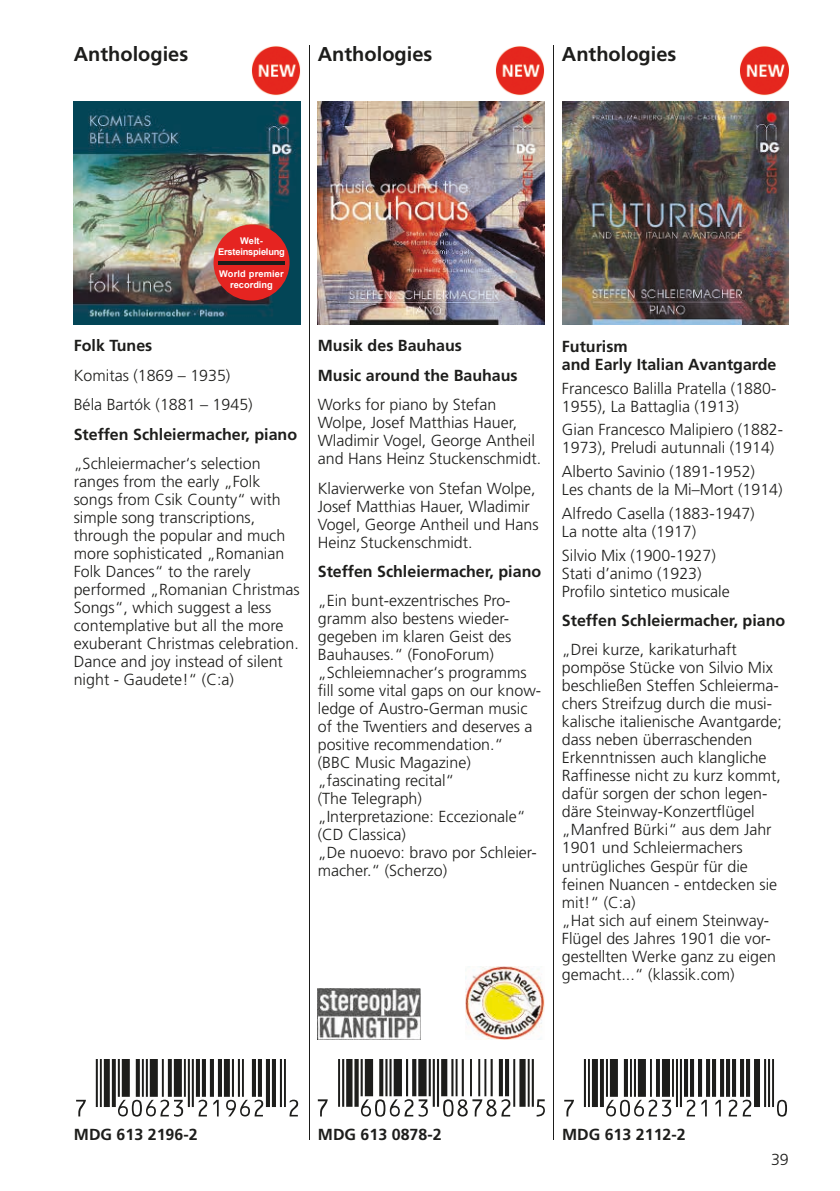
<style>
.page{position:relative;width:840px;height:1191px;background:#fff}
.page>*{position:absolute;margin:0;border:0;box-sizing:border-box;transform-origin:0 0}
.t1{font:157.2px "Code EAN";color:#1d1d1b}
.t2{font:700 20px "Frutiger";color:#1d1d1b}
.t3{font:300 16px/18px "Frutiger";color:#1d1d1b}
.t4{font:700 16px/29.4px "Frutiger";color:#1d1d1b}
.t5{font:700 9.2px/11px "Arial";color:#fff;text-align:center}
.t6{font:700 9.2px/11px "Arial";letter-spacing:-.02em;color:#fff;text-align:center}
</style>
<div class="page">
<hr style="left:309px;top:45px;width:1px;height:1095px;background:#1d1d1b">
<hr style="left:552px;top:45px;width:1px;height:1095px;background:#1d1d1b">
<img style="left:74px;top:102px;width:226px;height:223px">
<img style="left:252px;top:46px;width:48px;height:50px">
<div style="left:213px;top:225px;width:76px;height:75px;background:#e52421;border-radius:50%"></div>
<hr style="left:218px;top:261px;width:66px;height:3px;background:#1d1d1b">
<svg style="left:317px;top:1060px;width:227px;height:56px"></svg>
<img style="left:318px;top:102px;width:226px;height:223px">
<img style="left:496px;top:46px;width:48px;height:50px">
<img style="left:317px;top:988px;width:103px;height:51px">
<img style="left:465px;top:966px;width:79px;height:73px">
<img style="left:562px;top:102px;width:226px;height:223px">
<img style="left:740px;top:46px;width:48px;height:50px">
<p class="t2" style="left:74px;top:42px;width:116px">Anthologies</p>
<p class="t2" style="left:317px;top:42px;width:116px">Anthologies</p>
<p class="t2" style="left:561px;top:42px;width:116px">Anthologies</p>
<p class="t6" style="left:218px;top:235px;width:68px">Welt-<br>Ersteinspielung</p>
<p class="t5" style="left:219px;top:268px;width:66px">World premier recording</p>
<p class="t4" style="left:74px;top:331px;width:80px">Folk Tunes</p>
<p class="t3" style="left:74px;top:361px;width:180px;line-height:29.4px">Komitas (1869 – 1935)<br>Béla Bartók (1881 – 1945)</p>
<p class="t4" style="left:74px;top:419px;width:225px">Steffen Schleiermacher, piano</p>
<p class="t3" style="left:74px;top:454px;width:227px">„Schleiermacher‘s selection ranges from the early „Folk songs from Csik County“ with simple song transcriptions, through the popular and much more sophisticated „Romanian<br>Folk Dances“ to the rarely performed „Romanian Christmas<br>Songs“, which suggest a less contemplative but all the more exuberant Christmas celebration.<br>Dance and joy instead of silent night - Gaudete!“ (C:a)</p>
<p class="t4" style="left:317px;top:331px;width:201px">Musik des Bauhaus<br>Music around the Bauhaus</p>
<p class="t3" style="left:317px;top:396px;width:225px">Works for piano by Stefan<br>Wolpe, Josef Matthias Hauer,<br>Wladimir Vogel, George Antheil and Hans Heinz Stuckenschmidt.</p>
<p class="t3" style="left:317px;top:479px;width:222px">Klavierwerke von Stefan Wolpe,<br>Josef Matthias Hauer, Wladimir<br>Vogel, George Antheil und Hans<br>Heinz Stuckenschmidt.</p>
<p class="t4" style="left:317px;top:556px;width:225px">Steffen Schleiermacher, piano</p>
<p class="t3" style="left:317px;top:592px;width:225px">„Ein bunt-exzentrisches Pro&shy;gramm also bestens wieder&shy;gegeben im klaren Geist des<br>Bauhauses.“ (FonoForum) „Schleiemnacher‘s programms fill some vital gaps on our know&shy;ledge of Austro-German music of the Twentiers and deserves a positive recommendation.“<br>(BBC Music Magazine) „fascinating recital“<br>(The Telegraph) „Interpretazione: Eccezionale“ (CD Classica)<br>„De nuoevo: bravo por Schleier&shy;macher.“ (Scherzo)</p>
<h1 class="t1" style="left:74px;top:970px;width:228px">7 *UZPZWE#XY.NXX*2</h1>
<p class="t4" style="left:74px;top:1120px;width:125px">MDG 613 2196-2</p>
<p class="t4" style="left:318px;top:1120px;width:125px">MDG 613 0878-2</p>
<p class="t4" style="left:561px;top:337px;width:216px;line-height:18px">Futurism<br>and Early Italian Avantgarde</p>
<p class="t3" style="left:561px;top:379px;width:216px">Francesco Balilla Pratella (1880-<br>1955), La Battaglia (1913)</p>
<p class="t3" style="left:561px;top:421px;width:223px">Gian Francesco Malipiero (1882-<br>1973), Preludi autunnali (1914)</p>
<p class="t3" style="left:561px;top:463px;width:222px">Alberto Savinio (1891-1952)<br>Les chants de la Mi–Mort (1914)</p>
<p class="t3" style="left:561px;top:504px;width:194px">Alfredo Casella (1883-1947)<br>La notte alta (1917)</p>
<p class="t3" style="left:561px;top:546px;width:169px">Silvio Mix (1900-1927)<br>Stati d’animo (1923)<br>Profilo sintetico musicale</p>
<p class="t4" style="left:561px;top:605px;width:225px">Steffen Schleiermacher, piano</p>
<p class="t3" style="left:561px;top:641px;width:221px">„Drei kurze, karikaturhaft pompöse Stücke von Silvio Mix beschließen Steffen Schleierma&shy;chers Streifzug durch die musi&shy;kalische italienische Avantgarde; dass neben überraschenden<br>Erkenntnissen auch klangliche<br>Raffinesse nicht zu kurz kommt, dafür sorgen der schon legen&shy;däre Steinway-Konzertflügel „Manfred Bürki“ aus dem Jahr<br>1901 und Schleiermachers untrügliches Gespür für die feinen Nuancen - entdecken sie mit!“ (C:a)<br>„Hat sich auf einem Steinway-<br>Flügel des Jahres 1901 die vor&shy;gestellten Werke ganz zu eigen gemacht...“ (klassik.com)</p>
<h1 class="t1" style="left:561px;top:970px;width:228px">7 *UZPZWE#XYYXX_*0</h1>
<p class="t4" style="left:561px;top:1120px;width:125px">MDG 613 2112-2</p>
<p class="t3" style="left:770px;top:1150px;width:19px">39</p>
</div>
